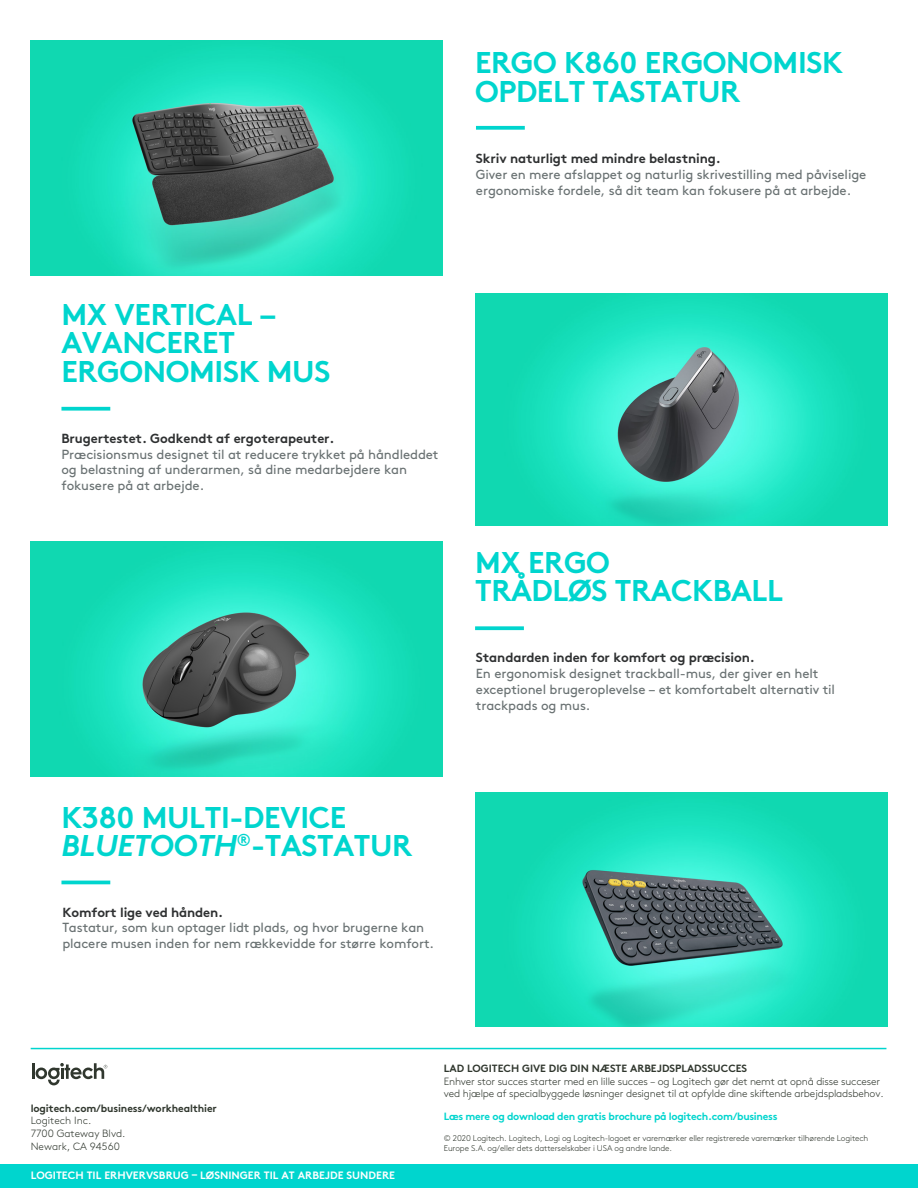
<style>
.page{position:relative;width:918px;height:1188px;background:#fff}
.page>*{position:absolute;margin:0;border:0;box-sizing:border-box;transform-origin:0 0}
.t1{font:700 30px/28.5px "Brown Pro";letter-spacing:-.015em;color:#00d5ce}
.t2{font:13.2px/15.8px "Brown Pro";letter-spacing:-.01em;color:#697172}
.t3{font:700 13.2px "Brown Pro";letter-spacing:-.01em;color:#2f3132}
.t4{font:700 10.65px "Brown Pro";color:#fff}
.t5{font:300 10.5px/12.6px "Brown Pro";letter-spacing:-.015em;color:#30372e}
.t6{font:700 10.5px "Brown Pro";color:#30372e}
.t7{font:700 10.5px "Brown Pro";letter-spacing:-.03em;color:#00d5ce}
.t8{font:300 8.25px/10.1px "Brown Pro";letter-spacing:-.015em;color:#30372e}
.s1{font-style:italic}
</style>
<div class="page">
<div style="left:0;top:1164px;width:918px;height:24px;background:#00d5ce"></div>
<img style="left:31px;top:41px;width:412px;height:234px">
<img style="left:31px;top:542px;width:412px;height:234px">
<img style="left:475px;top:293px;width:412px;height:232px">
<img style="left:476px;top:792px;width:412px;height:235px">
<svg style="left:475px;top:626px;width:49px;height:4px"></svg>
<svg style="left:61px;top:407px;width:49px;height:4px"></svg>
<hr style="left:61px;top:881px;width:49px;height:3px;background:#00d5ce">
<hr style="left:31px;top:1048px;width:855px;height:1px;background:#00d5ce">
<hr style="left:32px;top:1063px;width:3px;height:16px;background:#30372e">
<svg style="left:36px;top:1063px;width:71px;height:22px"></svg>
<svg style="left:476px;top:126px;width:49px;height:4px"></svg>
<h1 class="t1" style="left:475px;top:45px;width:369px">ERGO K860 ERGONOMISK<br>OPDELT TASTATUR</h1>
<p class="t3" style="left:476px;top:148px;width:246px">Skriv naturligt med mindre belastning.</p>
<p class="t2" style="left:476px;top:165px;width:392px">Giver en mere afslappet og naturlig skrivestilling med påviselige ergonomiske fordele, så dit team kan fokusere på at arbejde.</p>
<h1 class="t1" style="left:61px;top:297px;width:270px">MX VERTICAL –<br>AVANCERET<br>ERGONOMISK MUS</h1>
<p class="t3" style="left:61px;top:427px;width:275px">Brugertestet. Godkendt af ergoterapeuter.</p>
<p class="t2" style="left:61px;top:445px;width:379px">Præcisionsmus designet til at reducere trykket på håndleddet og belastning af underarmen, så dine medarbejdere kan fokusere på at arbejde.</p>
<h1 class="t1" style="left:61px;top:800px;width:352px">K380 MULTI-DEVICE<br><span class="s1">BLUETOOTH</span><sup>®</sup>-TASTATUR</h1>
<p class="t3" style="left:62px;top:901px;width:162px">Komfort lige ved hånden.</p>
<p class="t2" style="left:62px;top:919px;width:373px">Tastatur, som kun optager lidt plads, og hvor brugerne kan placere musen inden for nem rækkevidde for større komfort.</p>
<h1 class="t1" style="left:475px;top:545px;width:310px">MX ERGO<br>TRÅDLØS TRACKBALL</h1>
<p class="t3" style="left:476px;top:647px;width:280px">Standarden inden for komfort og præcision.</p>
<p class="t2" style="left:476px;top:665px;width:361px">En ergonomisk designet trackball-mus, der giver en helt exceptionel brugeroplevelse – et komfortabelt alternativ til trackpads og mus.</p>
<p class="t6" style="left:31px;top:1100px;width:188px">logitech.com/business/workhealthier</p>
<p class="t5" style="left:31px;top:1114px;width:96px">Logitech Inc.<br>7700 Gateway Blvd.<br>Newark, CA 94560</p>
<p class="t4" style="left:31px;top:1167px;width:366px">LOGITECH TIL ERHVERVSBRUG – LØSNINGER TIL AT ARBEJDE SUNDERE</p>
<p class="t6" style="left:444px;top:1060px;width:305px">LAD LOGITECH GIVE DIG DIN NÆSTE ARBEJDSPLADSSUCCES</p>
<p class="t5" style="left:444px;top:1074px;width:441px">Enhver stor succes starter med en lille succes – og Logitech gør det nemt at opnå disse succeser ved hjælpe af specialbyggede løsninger designet til at opfylde dine skiftende arbejdspladsbehov.</p>
<p class="t7" style="left:444px;top:1108px;width:335px">Læs mere og download den gratis brochure på logitech.com/business</p>
<p class="t8" style="left:444px;top:1132px;width:426px">© 2020 Logitech. Logitech, Logi og Logitech-logoet er varemærker eller registrerede varemærker tilhørende Logitech<br>Europe S.A. og/eller dets datterselskaber i USA og andre lande.</p>
</div>
